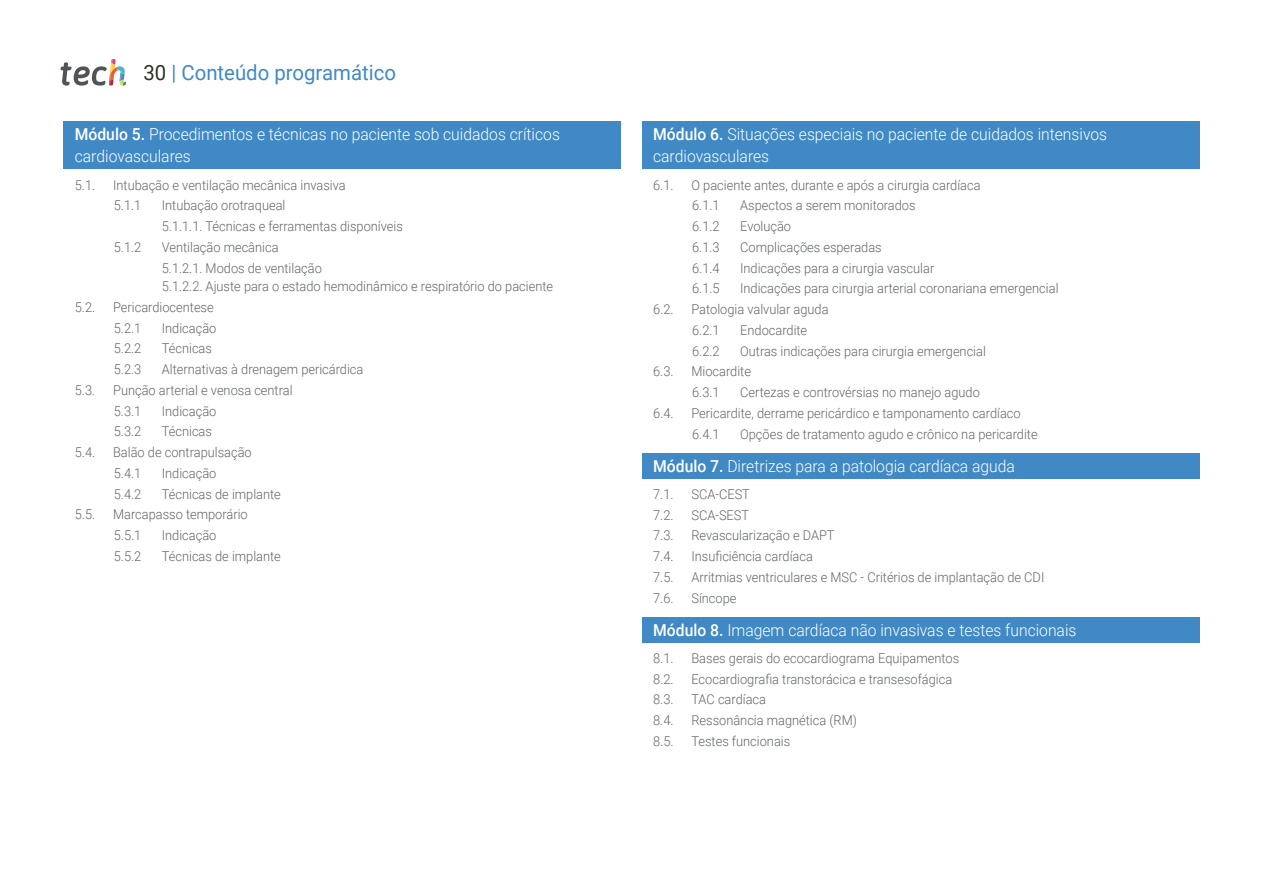
<style>
.page{position:relative;width:1263px;height:893px;background:#fff}
.page>*{position:absolute;margin:0;border:0;box-sizing:border-box;transform-origin:0 0}
.t1{font:21px "Roboto";color:#4089c5}
.t2{font:300 16.5px/22.5px "Roboto";color:#fff;scale:.95 1}
.t3{font:300 13.5px/20.7px "Roboto";color:#61646a;scale:.95 1}
.s1{color:#312e20}
.s2{font-weight:500}
</style>
<div class="page">
<svg style="left:61px;top:59px;width:65px;height:27px"></svg>
<div style="left:64px;top:121px;width:557px;height:48px;background:#4089c5"></div>
<div style="left:642px;top:121px;width:557px;height:48px;background:#4089c5"></div>
<div style="left:642px;top:453px;width:557px;height:25px;background:#4089c5"></div>
<div style="left:642px;top:617px;width:557px;height:25px;background:#4089c5"></div>
<h1 class="t1" style="left:144px;top:57px;width:254px"><span class="s1">30</span> | Conteúdo programático</h1>
<p class="t2" style="left:75px;top:122px;width:512px"><span class="s2">Módulo 5.</span> Procedimentos e técnicas no paciente sob cuidados críticos cardiovasculares</p>
<p class="t3" style="left:75px;top:174px;width:23px">5.1.</p>
<p class="t3" style="left:113px;top:174px;width:246px">Intubação e ventilação mecânica invasiva<br>5.1.1</p>
<p class="t3" style="left:162px;top:195px;width:255px">Intubação orotraqueal<br>5.1.1.1. Técnicas e ferramentas disponíveis</p>
<p class="t3" style="left:114px;top:236px;width:30px">5.1.2</p>
<p class="t3" style="left:162px;top:236px;width:170px">Ventilação mecânica<br>5.1.2.1. Modos de ventilação</p>
<p class="t3" style="left:162px;top:276px;width:413px">5.1.2.2. Ajuste para o estado hemodinâmico e respiratório do paciente</p>
<p class="t3" style="left:75px;top:296px;width:23px">5.2.</p>
<p class="t3" style="left:113px;top:296px;width:107px">Pericardiocentese<br>5.2.1</p>
<p class="t3" style="left:162px;top:317px;width:59px">Indicação</p>
<p class="t3" style="left:114px;top:338px;width:30px">5.2.2</p>
<p class="t3" style="left:162px;top:338px;width:54px">Técnicas</p>
<p class="t3" style="left:114px;top:359px;width:30px">5.2.3</p>
<p class="t3" style="left:162px;top:359px;width:214px">Alternativas à drenagem pericárdica</p>
<p class="t3" style="left:75px;top:379px;width:23px">5.3.</p>
<p class="t3" style="left:113px;top:379px;width:190px">Punção arterial e venosa central<br>5.3.1</p>
<p class="t3" style="left:162px;top:400px;width:59px">Indicação</p>
<p class="t3" style="left:114px;top:421px;width:30px">5.3.2</p>
<p class="t3" style="left:162px;top:421px;width:54px">Técnicas</p>
<p class="t3" style="left:75px;top:442px;width:23px">5.4.</p>
<p class="t3" style="left:113px;top:442px;width:147px">Balão de contrapulsação<br>5.4.1</p>
<p class="t3" style="left:162px;top:462px;width:59px">Indicação</p>
<p class="t3" style="left:114px;top:483px;width:30px">5.4.2</p>
<p class="t3" style="left:162px;top:483px;width:127px">Técnicas de implante</p>
<p class="t3" style="left:75px;top:504px;width:23px">5.5.</p>
<p class="t3" style="left:113px;top:504px;width:143px">Marcapasso temporário<br>5.5.1</p>
<p class="t3" style="left:162px;top:525px;width:59px">Indicação</p>
<p class="t3" style="left:114px;top:545px;width:30px">5.5.2</p>
<p class="t3" style="left:162px;top:545px;width:127px">Técnicas de implante</p>
<p class="t2" style="left:653px;top:122px;width:479px"><span class="s2">Módulo 6.</span> Situações especiais no paciente de cuidados intensivos cardiovasculares</p>
<p class="t3" style="left:653px;top:174px;width:23px">6.1.</p>
<p class="t3" style="left:691px;top:174px;width:306px">O paciente antes, durante e após a cirurgia cardíaca<br>6.1.1</p>
<p class="t3" style="left:740px;top:195px;width:186px">Aspectos a serem monitorados</p>
<p class="t3" style="left:692px;top:215px;width:30px">6.1.2</p>
<p class="t3" style="left:740px;top:215px;width:55px">Evolução</p>
<p class="t3" style="left:692px;top:236px;width:30px">6.1.3</p>
<p class="t3" style="left:740px;top:236px;width:150px">Complicações esperadas</p>
<p class="t3" style="left:692px;top:257px;width:30px">6.1.4</p>
<p class="t3" style="left:740px;top:257px;width:206px">Indicações para a cirurgia vascular</p>
<p class="t3" style="left:692px;top:278px;width:30px">6.1.5</p>
<p class="t3" style="left:740px;top:278px;width:337px">Indicações para cirurgia arterial coronariana emergencial</p>
<p class="t3" style="left:653px;top:298px;width:23px">6.2.</p>
<p class="t3" style="left:691px;top:298px;width:146px">Patologia valvular aguda<br>6.2.1</p>
<p class="t3" style="left:740px;top:319px;width:72px">Endocardite</p>
<p class="t3" style="left:692px;top:340px;width:30px">6.2.2</p>
<p class="t3" style="left:740px;top:340px;width:260px">Outras indicações para cirurgia emergencial</p>
<p class="t3" style="left:653px;top:361px;width:23px">6.3.</p>
<p class="t3" style="left:691px;top:361px;width:64px">Miocardite<br>6.3.1</p>
<p class="t3" style="left:740px;top:381px;width:254px">Certezas e controvérsias no manejo agudo</p>
<p class="t3" style="left:653px;top:402px;width:23px">6.4.</p>
<p class="t3" style="left:691px;top:402px;width:348px">Pericardite, derrame pericárdico e tamponamento cardíaco<br>6.4.1</p>
<p class="t3" style="left:740px;top:423px;width:315px">Opções de tratamento agudo e crônico na pericardite</p>
<p class="t2" style="left:653px;top:454px;width:382px"><span class="s2">Módulo 7.</span> Diretrizes para a patologia cardíaca aguda</p>
<p class="t3" style="left:653px;top:483px;width:23px">7.1.</p>
<p class="t3" style="left:691px;top:483px;width:63px">SCA-CEST</p>
<p class="t3" style="left:653px;top:504px;width:23px">7.2.</p>
<p class="t3" style="left:691px;top:504px;width:62px">SCA-SEST</p>
<p class="t3" style="left:653px;top:525px;width:23px">7.3.</p>
<p class="t3" style="left:691px;top:525px;width:152px">Revascularização e DAPT</p>
<p class="t3" style="left:653px;top:545px;width:23px">7.4.</p>
<p class="t3" style="left:691px;top:545px;width:129px">Insuficiência cardíaca</p>
<p class="t3" style="left:653px;top:566px;width:23px">7.5.</p>
<p class="t3" style="left:691px;top:566px;width:373px">Arritmias ventriculares e MSC - Critérios de implantação de CDI</p>
<p class="t3" style="left:653px;top:587px;width:23px">7.6.</p>
<p class="t3" style="left:691px;top:587px;width:49px">Síncope</p>
<p class="t2" style="left:653px;top:618px;width:447px"><span class="s2">Módulo 8.</span> Imagem cardíaca não invasivas e testes funcionais</p>
<p class="t3" style="left:653px;top:647px;width:23px">8.1.</p>
<p class="t3" style="left:691px;top:647px;width:283px">Bases gerais do ecocardiograma Equipamentos</p>
<p class="t3" style="left:653px;top:668px;width:23px">8.2.</p>
<p class="t3" style="left:691px;top:668px;width:276px">Ecocardiografia transtorácica e transesofágica</p>
<p class="t3" style="left:653px;top:689px;width:23px">8.3.</p>
<p class="t3" style="left:691px;top:689px;width:80px">TAC cardíaca</p>
<p class="t3" style="left:653px;top:709px;width:23px">8.4.</p>
<p class="t3" style="left:691px;top:709px;width:176px">Ressonância magnética (RM)</p>
<p class="t3" style="left:653px;top:730px;width:23px">8.5.</p>
<p class="t3" style="left:691px;top:730px;width:105px">Testes funcionais</p>
</div>
